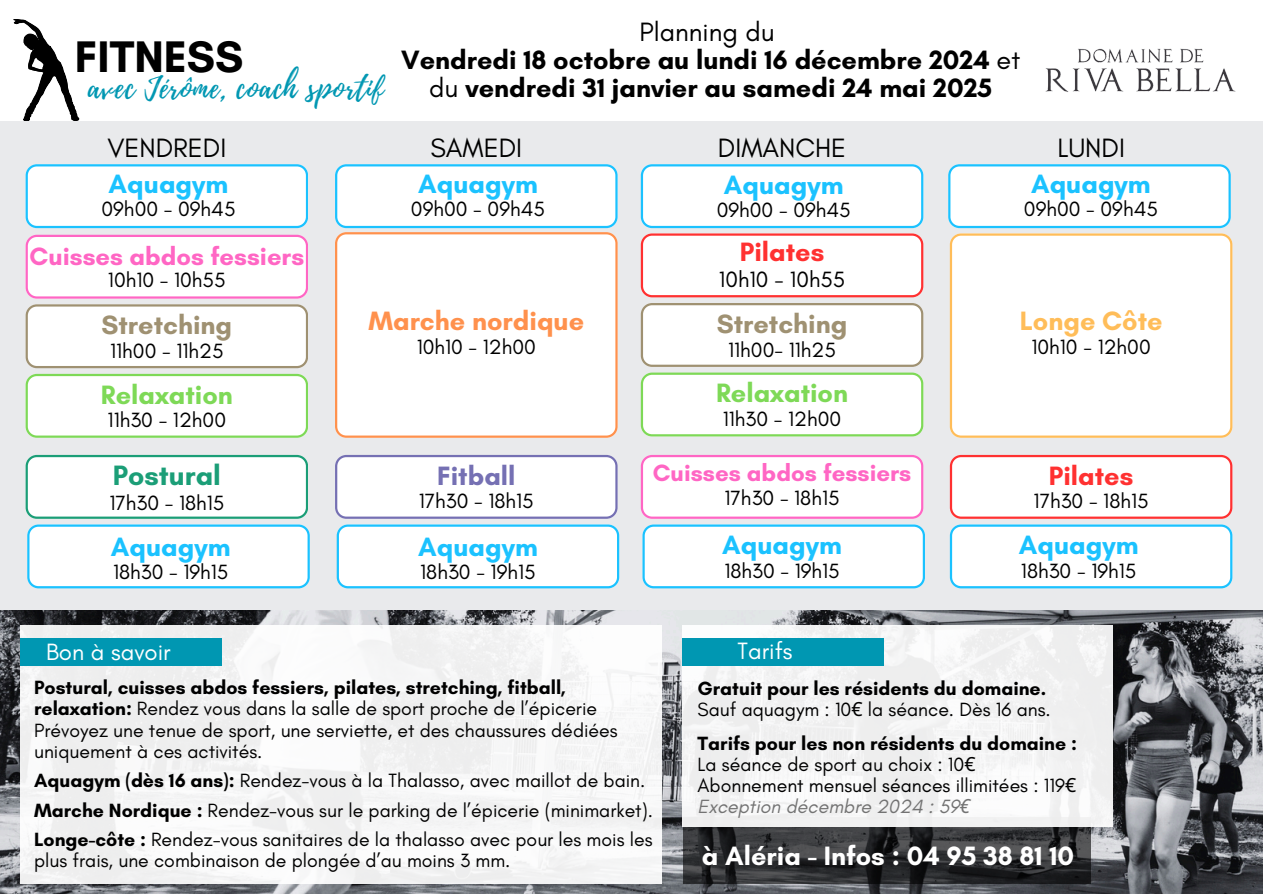
<style>
.page{position:relative;width:1263px;height:894px;background:#fff}
.page>*{position:absolute;margin:0;border:0;box-sizing:border-box;transform-origin:0 0}
.t1{font:700 45px "Glacial Indifference";color:#000}
.t2{font:30px "Playlist Script";letter-spacing:.025em;color:#0097b2}
.t3{font:700 28.5px "Glacial Indifference";color:#1b9e77}
.t4{font:700 27px/28.2px "Glacial Indifference";color:#000;text-align:center}
.t5{font:700 27px "Glacial Indifference";color:#1bc2ff}
.t6{font:27px "Glacial Indifference";color:#000}
.t7{font:700 27px "Glacial Indifference";color:#fff}
.t8{font:700 27px "Glacial Indifference";color:#9f9172}
.t9{font:700 27px "Glacial Indifference";color:#7ed957}
.t10{font:700 27px "Glacial Indifference";color:#ff3131}
.t11{font:700 27px "Glacial Indifference";color:#ff914d}
.t12{font:700 27px "Glacial Indifference";color:#ffbd59}
.t13{font:700 27px "Glacial Indifference";color:#7570b3}
.t14{font:700 25.5px "Glacial Indifference";color:#ff66c4}
.t15{font:700 24px "Glacial Indifference";color:#ff66c4}
.t16{font:24px "Glacial Indifference";color:#fff}
.t17{font:22.5px "Glacial Indifference";color:#000}
.t18{font:21px "Glacial Indifference";color:#000}
.t19{font:19.5px/21.3px "Glacial Indifference";color:#000}
.t20{font:700 19.5px "Glacial Indifference";color:#000}
.t21{font:italic 19.5px "Glacial Indifference";color:#737373}
.s1{font-weight:400}
.s2{font-weight:700}
.s3{font-family:"Noto Sans"}
</style>
<div class="page">
<div style="left:0;top:121px;width:1263px;height:489px;background:#e9eaec"></div>
<svg style="left:26px;top:164px;width:282px;height:64px;background:#ecf9fe"></svg>
<svg style="left:27px;top:524px;width:283px;height:64px;background:#edfafe"></svg>
<svg style="left:335px;top:164px;width:282px;height:64px;background:#ecfafe"></svg>
<svg style="left:337px;top:524px;width:282px;height:64px;background:#edfafe"></svg>
<svg style="left:642px;top:524px;width:283px;height:64px;background:#edfafe"></svg>
<svg style="left:948px;top:164px;width:282px;height:64px;background:#ecfafe"></svg>
<svg style="left:950px;top:524px;width:282px;height:64px;background:#edfafe"></svg>
<svg style="left:26px;top:304px;width:282px;height:64px;background:#f7f6f3"></svg>
<svg style="left:26px;top:235px;width:282px;height:63px;background:#fef4fa"></svg>
<svg style="left:641px;top:164px;width:282px;height:133px;background:#f5f4f6"></svg>
<div style="left:335px;top:232px;width:282px;height:205px;background:#fff"></div>
<div style="left:950px;top:233px;width:282px;height:204px;background:#fff"></div>
<svg style="left:26px;top:455px;width:282px;height:63px;background:#eff8f5"></svg>
<svg style="left:641px;top:455px;width:282px;height:63px;background:#fef4fa"></svg>
<svg style="left:335px;top:455px;width:282px;height:63px;background:#f5f5f9"></svg>
<svg style="left:950px;top:455px;width:282px;height:63px;background:#fef0f0"></svg>
<img style="left:1045px;top:48px;width:191px;height:44px">
<svg style="left:14px;top:19px;width:65px;height:102px"></svg>
<svg style="left:26px;top:374px;width:282px;height:63px;background:#f5fcf3"></svg>
<svg style="left:641px;top:303px;width:282px;height:133px;background:#f5f8f2"></svg>
<img style="left:0;top:610px;width:1263px;height:282px">
<svg style="left:683px;top:826px;width:408px;height:57px;background:#333436"></svg>
<div style="left:21px;top:625px;width:641px;height:258px;background:#f5f5f5"></div>
<div style="left:682px;top:625px;width:431px;height:201px;background:#f1f1f1"></div>
<div style="left:21px;top:638px;width:201px;height:27px;background:#0097b2"></div>
<div style="left:682px;top:638px;width:201px;height:27px;background:#0097b2"></div>
<h2 class="t4" style="left:401px;top:17px;width:621px"><span class="s1">Planning du<br></span>Vendredi 18 octobre au lundi 16 décembre 2024 <span class="s1">et du</span> vendredi 31 janvier au samedi 24 mai 2025</h2>
<p class="t1" style="left:75px;top:29px;width:170px">FITNESS</p>
<h1 class="t2" style="left:88px;top:66px;width:297px">avec Jérôme, coach sportif</h1>
<h4 class="t6" style="left:107px;top:131px;width:120px">VENDREDI</h4>
<p class="t6" style="left:430px;top:131px;width:93px">SAMEDI</p>
<h2 class="t6" style="left:718px;top:131px;width:130px">DIMANCHE</h2>
<h6 class="t6" style="left:1057px;top:131px;width:69px">LUNDI</h6>
<p class="t5" style="left:109px;top:167px;width:121px">Aquagym</p>
<p class="t18" style="left:101px;top:196px;width:136px">09h00 - 09h45</p>
<h5 class="t14" style="left:30px;top:240px;width:276px">Cuisses abdos fessiers</h5>
<h5 class="t18" style="left:108px;top:267px;width:119px">10h10 - 10h55</h5>
<h4 class="t8" style="left:102px;top:308px;width:132px">Stretching</h4>
<h4 class="t18" style="left:110px;top:338px;width:115px">11h00 - 11h25</h4>
<h6 class="t9" style="left:101px;top:378px;width:134px">Relaxation</h6>
<h6 class="t18" style="left:108px;top:407px;width:120px">11h30 - 12h00</h6>
<h6 class="t3" style="left:113px;top:457px;width:110px">Postural</h6>
<h6 class="t18" style="left:109px;top:489px;width:116px">17h30 - 18h15</h6>
<h6 class="t5" style="left:111px;top:530px;width:121px">Aquagym</h6>
<h6 class="t18" style="left:113px;top:559px;width:117px">18h30 - 19h15</h6>
<p class="t5" style="left:418px;top:167px;width:121px">Aquagym</p>
<p class="t18" style="left:411px;top:196px;width:136px">09h00 - 09h45</p>
<h6 class="t11" style="left:368px;top:304px;width:217px">Marche nordique</h6>
<h6 class="t18" style="left:417px;top:333px;width:121px">10h10 - 12h00</h6>
<h5 class="t13" style="left:437px;top:459px;width:80px">Fitball</h5>
<h5 class="t18" style="left:419px;top:488px;width:116px">17h30 - 18h15</h5>
<h6 class="t5" style="left:418px;top:530px;width:121px">Aquagym</h6>
<h6 class="t18" style="left:420px;top:559px;width:117px">18h30 - 19h15</h6>
<p class="t5" style="left:724px;top:168px;width:121px">Aquagym</p>
<p class="t18" style="left:717px;top:197px;width:136px">09h00 - 09h45</p>
<h6 class="t10" style="left:740px;top:235px;width:86px">Pilates</h6>
<h6 class="t17" style="left:719px;top:266px;width:128px">10h10 - 10h55</h6>
<h6 class="t8" style="left:717px;top:307px;width:132px">Stretching</h6>
<h6 class="t18" style="left:728px;top:336px;width:109px">11h00- 11h25</h6>
<h6 class="t9" style="left:716px;top:376px;width:134px">Relaxation</h6>
<h6 class="t18" style="left:723px;top:406px;width:120px">11h30 - 12h00</h6>
<h6 class="t15" style="left:653px;top:458px;width:260px">Cuisses abdos fessiers</h6>
<h6 class="t18" style="left:725px;top:485px;width:116px">17h30 - 18h15</h6>
<h6 class="t5" style="left:722px;top:528px;width:121px">Aquagym</h6>
<h6 class="t18" style="left:724px;top:558px;width:117px">18h30 - 19h15</h6>
<p class="t16" style="left:46px;top:636px;width:126px">Bon à savoir</p>
<p class="t16" style="left:738px;top:636px;width:57px">Tarifs</p>
<h6 class="t5" style="left:1031px;top:167px;width:121px">Aquagym</h6>
<h6 class="t18" style="left:1024px;top:196px;width:136px">09h00 - 09h45</h6>
<h2 class="t12" style="left:1020px;top:304px;width:144px">Longe Côte</h2>
<h2 class="t18" style="left:1031px;top:333px;width:121px">10h10 - 12h00</h2>
<h6 class="t10" style="left:1049px;top:459px;width:86px">Pilates</h6>
<h6 class="t18" style="left:1034px;top:488px;width:116px">17h30 - 18h15</h6>
<h2 class="t5" style="left:1019px;top:528px;width:121px">Aquagym</h2>
<h2 class="t18" style="left:1021px;top:558px;width:117px">18h30 - 19h15</h2>
<h6 class="t19" style="left:34px;top:676px;width:585px"><span class="s2">Postural, cuisses abdos fessiers, pilates, stretching, fitball, relaxation:</span> Rendez vous dans la salle de sport proche de l’épicerie Prévoyez une tenue de sport, une serviette, et des chaussures dédiées uniquement à ces activités.</h6>
<h6 class="t19" style="left:34px;top:769px;width:613px"><span class="s2">Aquagym (dès 16 ans):</span> Rendez-vous à la Thalasso, avec maillot de bain.</h6>
<p class="t19" style="left:34px;top:798px;width:620px"><span class="s2">Marche Nordique :</span> Rendez-vous sur le parking de l’épicerie (minimarket).</p>
<h5 class="t19" style="left:34px;top:828px;width:620px"><span class="s2">Longe-côte :</span> Rendez-vous sanitaires de la thalasso avec pour les mois les plus frais, une combinaison de plongée d’au moins 3 mm.</h5>
<p class="t20" style="left:698px;top:676px;width:350px">Gratuit pour les résidents du domaine.</p>
<p class="t19" style="left:698px;top:698px;width:355px">Sauf aquagym : 10<span class="s3">€</span> la séance. Dès 16 ans.</p>
<p class="t20" style="left:698px;top:731px;width:381px">Tarifs pour les non résidents du domaine :</p>
<p class="t19" style="left:698px;top:753px;width:279px">La séance de sport au choix : 10<span class="s3">€</span></p>
<h5 class="t19" style="left:698px;top:774px;width:380px">Abonnement mensuel séances illimitées : 119<span class="s3">€</span></h5>
<p class="t21" style="left:698px;top:794px;width:274px">Exception décembre 2024 : 59<span class="s3">€</span></p>
<h6 class="t7" style="left:702px;top:838px;width:374px">à Aléria - Infos : 04 95 38 81 10</h6>
</div>
